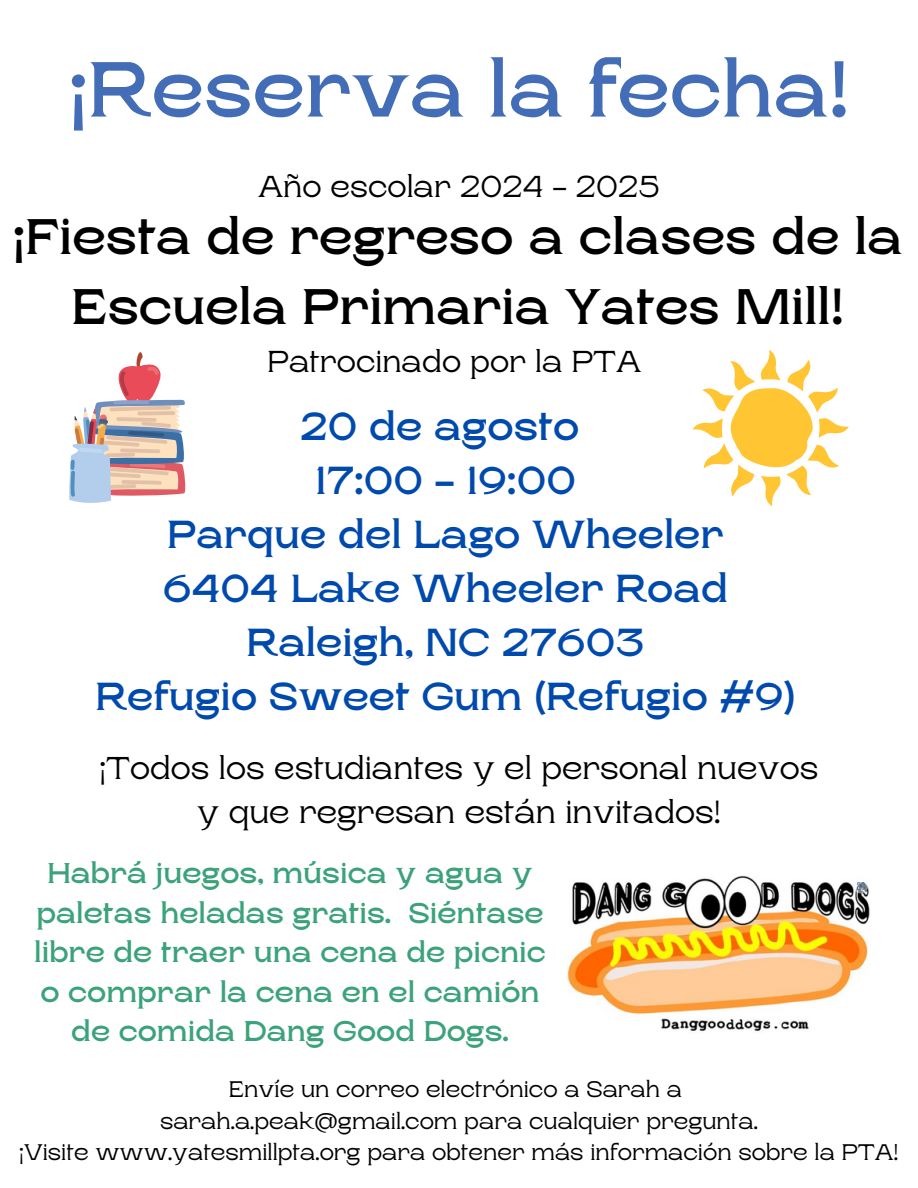
<style>
.page{position:relative;width:918px;height:1188px;background:#fff}
.page>*{position:absolute;margin:0;border:0;box-sizing:border-box;transform-origin:0 0}
.t1{font:700 77.85px "Rasputin";color:#446db7}
.t2{font:700 49.8px/69.8px "Rasputin";color:#000;text-align:center}
.t3{font:700 39px/54px "Rasputin";color:#004aad;text-align:center}
.t4{font:31.5px/43.8px "Rasputin";color:#000;text-align:center}
.t5{font:30.15px "Rasputin";color:#000}
.t6{font:700 28.5px/39.3px "Rasputin";color:#3ba27a;text-align:center}
.t7{font:22.5px "Rasputin";color:#000}
</style>
<div class="page">
<img style="left:567px;top:875px;width:303px;height:157px">
<svg style="left:693px;top:350px;width:156px;height:156px"></svg>
<svg style="left:69px;top:352px;width:117px;height:151px"></svg>
<h2 class="t1" style="left:69px;top:47px;width:782px">¡Reserva la fecha!</h2>
<h4 class="t5" style="left:258px;top:170px;width:403px">Año escolar 2024 - 2025</h4>
<h5 class="t2" style="left:13px;top:203px;width:891px">¡Fiesta de regreso a clases de la<br>Escuela Primaria Yates Mill!</h5>
<p class="t5" style="left:268px;top:345px;width:375px">Patrocinado por la PTA</p>
<h5 class="t3" style="left:95px;top:400px;width:702px">20 de agosto<br>17:00 - 19:00<br>Parque del Lago Wheeler<br>6404 Lake Wheeler Road<br>Raleigh, NC 27603<br>Refugio Sweet Gum (Refugio #9)</h5>
<p class="t4" style="left:100px;top:747px;width:720px">¡Todos los estudiantes y el personal nuevos y que regresan están invitados!</p>
<p class="t6" style="left:34px;top:854px;width:513px">Habrá juegos, música y agua y paletas heladas gratis. Siéntase libre de traer una cena de picnic o comprar la cena en el camión de comida Dang Good Dogs.</p>
<p class="t7" style="left:229px;top:1077px;width:455px">Envíe un correo electrónico a Sarah a</p>
<h3 class="t7" style="left:160px;top:1108px;width:599px">sarah.a.peak@gmail.com para cualquier pregunta.</h3>
<h5 class="t7" style="left:19px;top:1140px;width:881px">¡Visite www.yatesmillpta.org para obtener más información sobre la PTA!</h5>
</div>
